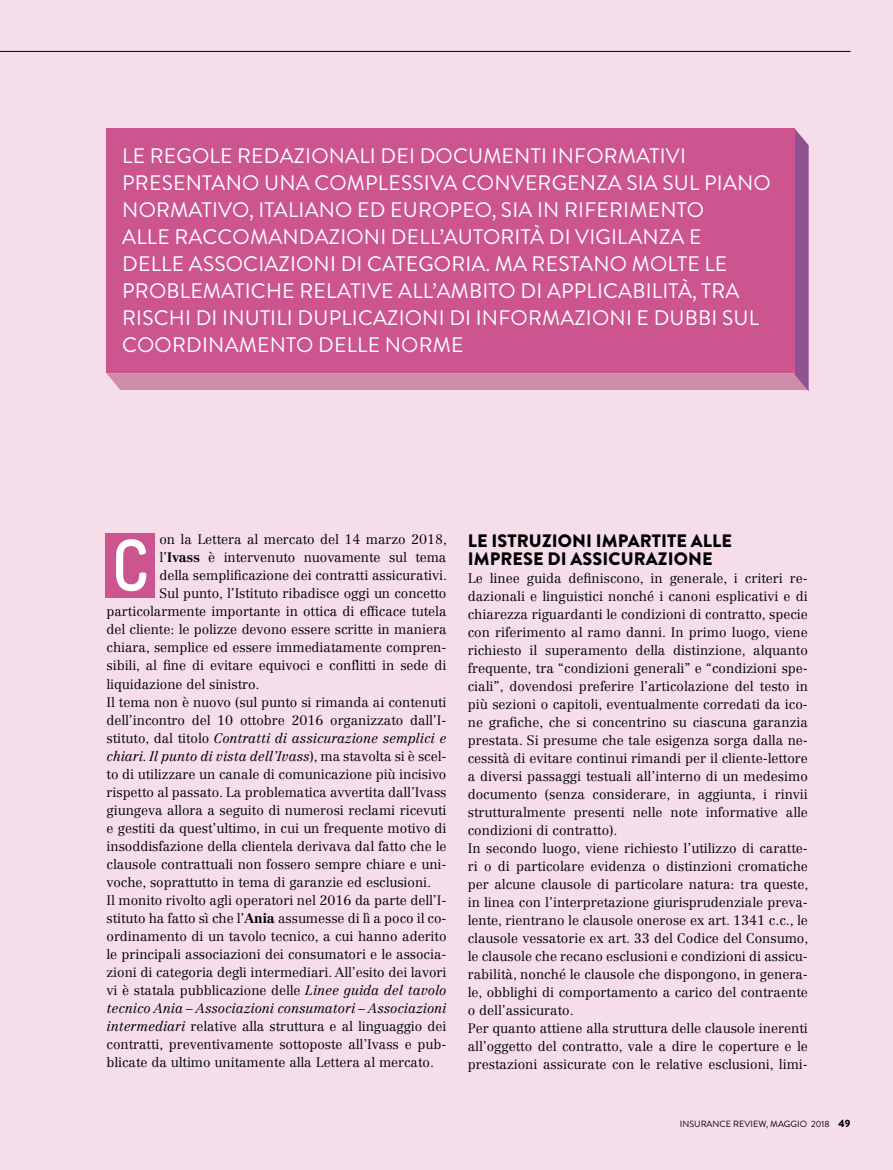
<style>
.page{position:relative;width:893px;height:1170px;background:#fff}
.page>*{position:absolute;margin:0;border:0;box-sizing:border-box;transform-origin:0 0}
.t1{font:700 72.9px "Melbourne";color:#fff}
.t2{font:21px/27px "Brandon Grotesque";letter-spacing:.01em;color:#fff}
.t3{font:900 18px/18px "Brandon Grotesque";letter-spacing:.005em;color:#000}
.t4{font:300 13.5px/18px "Centennial LT Std";color:#000}
.t5{font:italic 300 13.5px "Centennial LT Std";letter-spacing:-.005em;color:#000}
.t6{font:9px "Brandon Grotesque";color:#000}
.s1{font-weight:700}
.s2{font-style:normal}
.s3{font-style:italic}
.s4{font-weight:900;font-size:10.5px}
</style>
<div class="page">
<div style="left:0;top:0;width:893px;height:1169px;background:#f5dde9"></div>
<hr style="left:0;top:51px;width:850px;height:1px;background:#000">
<svg style="left:106px;top:128px;width:703px;height:263px;background:#c384a8"></svg>
<div style="left:107px;top:128px;width:688px;height:245px;background:#cc558f"></div>
<div style="left:106px;top:532px;width:49px;height:65px;background:#cc558f"></div>
<p class="t2" style="left:122px;top:142px;width:650px">LE REGOLE REDAZIONALI DEI DOCUMENTI INFORMATIVI PRESENTANO UNA COMPLESSIVA CONVERGENZA SIA SUL PIANO NORMATIVO, ITALIANO ED EUROPEO, SIA IN RIFERIMENTO<br>ALLE RACCOMANDAZIONI DELL’AUTORITÀ DI VIGILANZA E<br>DELLE ASSOCIAZIONI DI CATEGORIA. MA RESTANO MOLTE LE PROBLEMATICHE RELATIVE ALL’AMBITO DI APPLICABILITÀ, TRA RISCHI DI INUTILI DUPLICAZIONI DI INFORMAZIONI E DUBBI SUL COORDINAMENTO DELLE NORME</p>
<p class="t4" style="left:159px;top:530px;width:289px">on la Lettera al mercato del 14 marzo 2018,</p>
<p class="t4" style="left:159px;top:548px;width:288px">l’<span class="s1">Ivass</span> è intervenuto nuovamente sul tema</p>
<p class="t4" style="left:159px;top:566px;width:289px">della semplificazione dei contratti assicurativi.</p>
<p class="t4" style="left:159px;top:584px;width:289px">Sul punto, l’Istituto ribadisce oggi un concetto</p>
<p class="t4" style="left:107px;top:602px;width:341px">particolarmente importante in ottica di efficace tutela</p>
<p class="t4" style="left:107px;top:620px;width:341px">del cliente: le polizze devono essere scritte in maniera</p>
<p class="t4" style="left:107px;top:638px;width:341px">chiara, semplice ed essere immediatamente compren-</p>
<p class="t4" style="left:107px;top:656px;width:341px">sibili, al fine di evitare equivoci e conflitti in sede di</p>
<p class="t4" style="left:107px;top:674px;width:154px">liquidazione del sinistro.</p>
<p class="t4" style="left:107px;top:692px;width:341px">Il tema non è nuovo (sul punto si rimanda ai contenuti</p>
<p class="t4" style="left:107px;top:710px;width:341px">dell’incontro del 10 ottobre 2016 organizzato dall’I-</p>
<p class="t5" style="left:107px;top:729px;width:341px"><span class="s2">stituto, dal titolo</span> Contratti di assicurazione semplici e</p>
<p class="t5" style="left:107px;top:747px;width:341px">chiari. Il punto di vista dell’Ivass<span class="s2">), ma stavolta si è scel-</span></p>
<p class="t4" style="left:107px;top:764px;width:341px">to di utilizzare un canale di comunicazione più incisivo</p>
<p class="t4" style="left:107px;top:782px;width:341px">rispetto al passato. La problematica avvertita dall’Ivass</p>
<p class="t4" style="left:107px;top:800px;width:341px">giungeva allora a seguito di numerosi reclami ricevuti</p>
<p class="t4" style="left:107px;top:818px;width:341px">e gestiti da quest’ultimo, in cui un frequente motivo di</p>
<p class="t4" style="left:107px;top:836px;width:341px">insoddisfazione della clientela derivava dal fatto che le</p>
<p class="t4" style="left:107px;top:854px;width:341px">clausole contrattuali non fossero sempre chiare e uni-</p>
<p class="t4" style="left:107px;top:872px;width:326px">voche, soprattutto in tema di garanzie ed esclusioni.</p>
<p class="t4" style="left:107px;top:890px;width:341px">Il monito rivolto agli operatori nel 2016 da parte dell’I-</p>
<p class="t4" style="left:107px;top:908px;width:341px">stituto ha fatto sì che l’<span class="s1">Ania</span> assumesse di lì a poco il co-</p>
<p class="t4" style="left:107px;top:926px;width:341px">ordinamento di un tavolo tecnico, a cui hanno aderito</p>
<p class="t4" style="left:107px;top:944px;width:341px">le principali associazioni dei consumatori e le associa-</p>
<p class="t4" style="left:107px;top:962px;width:341px">zioni di categoria degli intermediari. All’esito dei lavori</p>
<p class="t4" style="left:107px;top:980px;width:341px">vi è statala pubblicazione delle <span class="s3">Linee guida del tavolo</span></p>
<p class="t5" style="left:107px;top:999px;width:341px">tecnico Ania – Associazioni consumatori – Associazioni</p>
<p class="t4" style="left:107px;top:1016px;width:341px"><span class="s3">intermediari</span> relative alla struttura e al linguaggio dei</p>
<p class="t4" style="left:107px;top:1034px;width:341px">contratti, preventivamente sottoposte all’Ivass e pub-</p>
<p class="t4" style="left:107px;top:1052px;width:329px">blicate da ultimo unitamente alla Lettera al mercato.</p>
<h1 class="t1" style="left:111px;top:527px;width:40px">C</h1>
<h3 class="t3" style="left:468px;top:532px;width:266px">LE ISTRUZIONI IMPARTITE ALLE<br>IMPRESE DI ASSICURAZIONE</h3>
<p class="t4" style="left:468px;top:569px;width:342px">Le linee guida definiscono, in generale, i criteri re&shy;dazionali e linguistici nonché i canoni esplicativi e di chiarezza riguardanti le condizioni di contratto, specie con riferimento al ramo danni. In primo luogo, viene richiesto il superamento della distinzione, alquanto frequente, tra “condizioni generali” e “condizioni spe&shy;ciali”, dovendosi preferire l’articolazione del testo in più sezioni o capitoli, eventualmente corredati da ico&shy;ne grafiche, che si concentrino su ciascuna garanzia prestata. Si presume che tale esigenza sorga dalla ne&shy;cessità di evitare continui rimandi per il cliente-lettore a diversi passaggi testuali all’interno di un medesimo documento (senza considerare, in aggiunta, i rinvii strutturalmente presenti nelle note informative alle condizioni di contratto).<br>In secondo luogo, viene richiesto l’utilizzo di caratte&shy;ri o di particolare evidenza o distinzioni cromatiche per alcune clausole di particolare natura: tra queste, in linea con l’interpretazione giurisprudenziale preva&shy;lente, rientrano le clausole onerose ex art. 1341 c.c., le clausole vessatorie ex art. 33 del Codice del Consumo, le clausole che recano esclusioni e condizioni di assicu&shy;rabilità, nonché le clausole che dispongono, in genera&shy;le, obblighi di comportamento a carico del contraente o dell’assicurato.<br>Per quanto attiene alla struttura delle clausole inerenti all’oggetto del contratto, vale a dire le coperture e le prestazioni assicurate con le relative esclusioni, limi-</p>
<p class="t6" style="left:680px;top:1117px;width:172px">INSURANCE REVIEW, MAGGIO 2018 <span class="s4">49</span></p>
</div>
